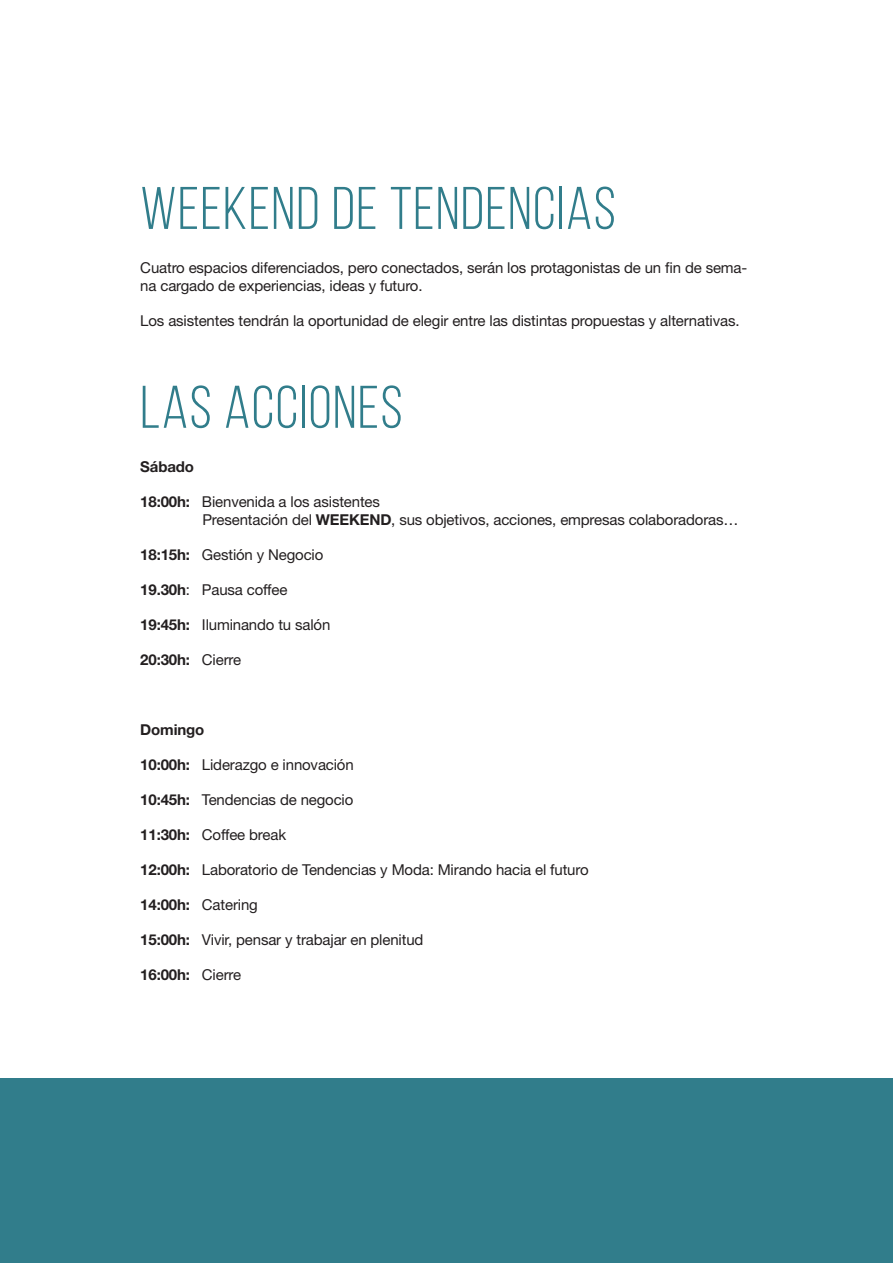
<style>
.page{position:relative;width:893px;height:1263px;background:#fff}
.page>*{position:absolute;margin:0;border:0;box-sizing:border-box;transform-origin:0 0}
.t1{font:60px "Bebas Neue";letter-spacing:.025em;color:#317d8b}
.t2{font:15px/18px "Helvetica Neue LT Std";letter-spacing:-.01em;color:#231f20}
.t3{font:700 15px "Helvetica Neue LT Std";letter-spacing:-.01em;color:#231f20}
.s1{font-weight:700}
.s2{font-weight:400}
</style>
<div class="page">
<div style="left:0;top:1078px;width:893px;height:185px;background:#317d8b"></div>
<h1 class="t1" style="left:140px;top:176px;width:477px">WEEKEND DE TENDENCIAS</h1>
<p class="t2" style="left:140px;top:258px;width:608px">Cuatro espacios diferenciados, pero conectados, serán los protagonistas de un fin de sema&shy;na cargado de experiencias, ideas y futuro.</p>
<p class="t2" style="left:140px;top:311px;width:601px">Los asistentes tendrán la oportunidad de elegir entre las distintas propuestas y alternativas.</p>
<h1 class="t1" style="left:140px;top:375px;width:264px">LAS ACCIONES</h1>
<p class="t3" style="left:140px;top:457px;width:55px">Sábado</p>
<p class="t2" style="left:202px;top:492px;width:538px;text-indent:-62px"><span class="s1">18:00h:</span> Bienvenida a los asistentes<br>Presentación del <span class="s1">WEEKEND</span>, sus objetivos, acciones, empresas colaboradoras…</p>
<p class="t2" style="left:140px;top:545px;width:185px"><span class="s1">18:15h:</span> Gestión y Negocio</p>
<p class="t2" style="left:140px;top:580px;width:149px"><span class="s1">19.30h</span>: Pausa coffee</p>
<p class="t2" style="left:140px;top:615px;width:192px"><span class="s1">19:45h:</span> Iluminando tu salón</p>
<p class="t3" style="left:140px;top:650px;width:102px">20:30h: <span class="s2">Cierre</span></p>
<p class="t3" style="left:140px;top:720px;width:66px">Domingo</p>
<p class="t2" style="left:140px;top:755px;width:215px"><span class="s1">10:00h:</span> Liderazgo e innovación</p>
<p class="t2" style="left:140px;top:790px;width:215px"><span class="s1">10:45h:</span> Tendencias de negocio</p>
<p class="t2" style="left:140px;top:825px;width:147px"><span class="s1">11:30h:</span> Coffee break</p>
<p class="t2" style="left:140px;top:860px;width:450px"><span class="s1">12:00h:</span> Laboratorio de Tendencias y Moda: Mirando hacia el futuro</p>
<p class="t2" style="left:140px;top:895px;width:119px"><span class="s1">14:00h:</span> Catering</p>
<p class="t2" style="left:140px;top:930px;width:285px"><span class="s1">15:00h:</span> Vivir, pensar y trabajar en plenitud</p>
<p class="t3" style="left:140px;top:965px;width:102px">16:00h: <span class="s2">Cierre</span></p>
</div>
